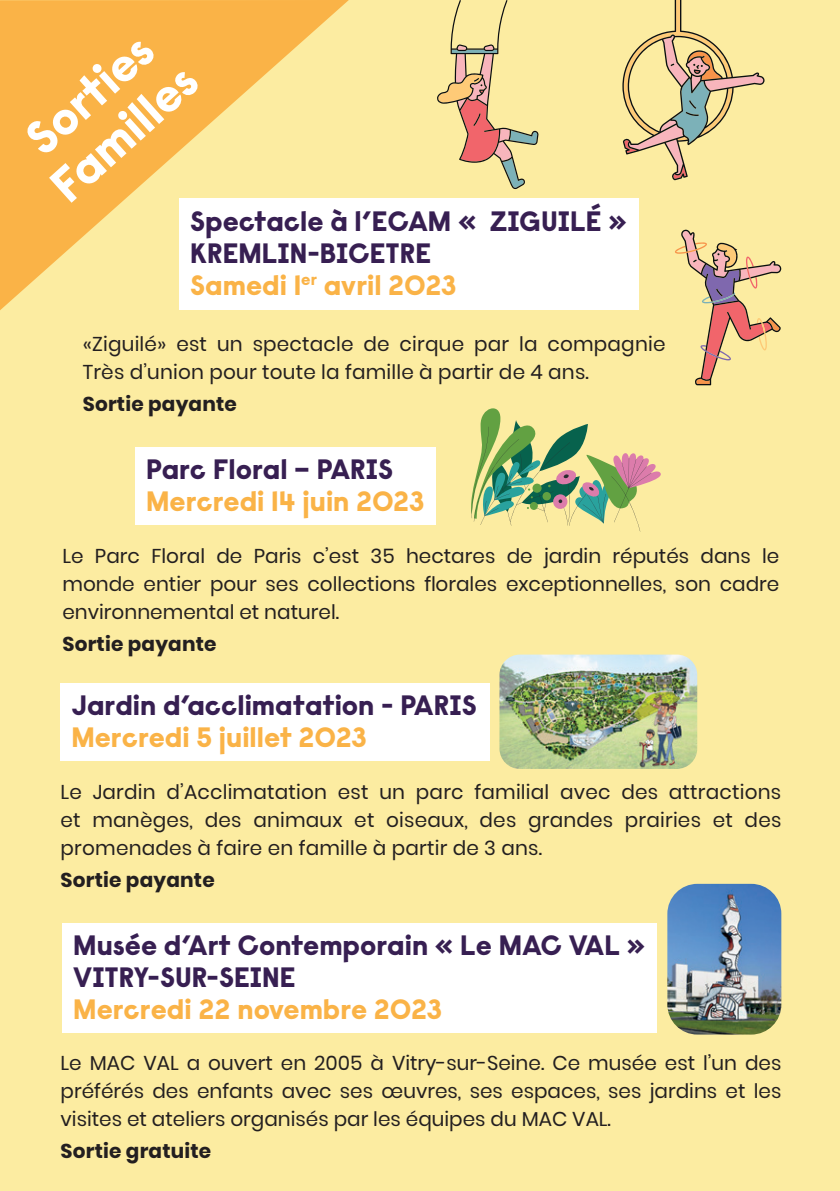
<style>
.page{position:relative;width:840px;height:1191px;background:#fff}
.page>*{position:absolute;margin:0;border:0;box-sizing:border-box;transform-origin:0 0}
.t1{font:800 48px/52px "Raisonne Pro";color:#fff}
.t2{font:800 28px/32px "Raisonne Pro";color:#371f52}
.t3{font:800 28px "Raisonne Pro";color:#fab347}
.t4{font:20px/28px "Poppins";letter-spacing:.01em;color:#231f20;text-align:justify}
.t5{font:700 20px "Poppins";letter-spacing:.01em;color:#231f20}
.s1{color:#fab347}
</style>
<div class="page">
<div style="left:0;top:0;width:839px;height:1191px;background:#fceca1"></div>
<div style="left:179px;top:198px;width:459px;height:111px;background:#fff"></div>
<svg style="left:0;top:0;width:348px;height:310px"></svg>
<svg style="left:437px;top:0;width:101px;height:189px"></svg>
<svg style="left:622px;top:0;width:142px;height:180px"></svg>
<svg style="left:675px;top:229px;width:105px;height:156px"></svg>
<div style="left:135px;top:447px;width:301px;height:77px;background:#fff"></div>
<div style="left:60px;top:683px;width:429px;height:78px;background:#fff"></div>
<svg style="left:471px;top:408px;width:190px;height:123px"></svg>
<img style="left:499px;top:654px;width:197px;height:115px">
<div style="left:62px;top:923px;width:594px;height:109px;background:#fff"></div>
<img style="left:667px;top:884px;width:113px;height:150px">
<h1 class="t1" style="left:5px;top:133px;width:179px;rotate:-42deg">Sorties<br>Familles</h1>
<h2 class="t2" style="left:190px;top:204px;width:438px">Spectacle à l’ECAM « ZIGUILÉ »<br>KREMLIN-BICETRE<br><span class="s1">Samedi 1</span><sup>er</sup> <span class="s1">avril 2023</span></h2>
<p class="t4" style="left:83px;top:330px;width:584px">«Ziguilé» est un spectacle de cirque par la compagnie<br>Très d’union pour toute la famille à partir de 4 ans.</p>
<p class="t5" style="left:83px;top:393px;width:156px">Sortie payante</p>
<h2 class="t2" style="left:146px;top:453px;width:248px">Parc Floral – PARIS</h2>
<h2 class="t3" style="left:146px;top:482px;width:280px">Mercredi 14 juin 2023</h2>
<p class="t4" style="left:62px;top:542px;width:718px">Le Parc Floral de Paris c’est 35 hectares de jardin réputés dans le monde entier pour ses collections florales exceptionnelles, son cadre environnemental et naturel.</p>
<p class="t5" style="left:62px;top:632px;width:156px">Sortie payante</p>
<h2 class="t2" style="left:71px;top:689px;width:406px">Jardin d’acclimatation - PARIS</h2>
<h2 class="t3" style="left:71px;top:718px;width:297px">Mercredi 5 juillet 2023</h2>
<p class="t4" style="left:60px;top:778px;width:722px">Le Jardin d’Acclimatation est un parc familial avec des attractions et manèges, des animaux et oiseaux, des grandes prairies et des promenades à faire en famille à partir de 3 ans.</p>
<p class="t5" style="left:60px;top:869px;width:156px">Sortie payante</p>
<h2 class="t2" style="left:73px;top:928px;width:573px">Musée d’Art Contemporain « Le MAC VAL »<br>VITRY-SUR-SEINE</h2>
<h2 class="t3" style="left:73px;top:990px;width:370px">Mercredi 22 novembre 2023</h2>
<p class="t4" style="left:60px;top:1049px;width:722px">Le MAC VAL a ouvert en 2005 à Vitry-sur-Seine. Ce musée est l’un des préférés des enfants avec ses œuvres, ses espaces, ses jardins et les visites et ateliers organisés par les équipes du MAC VAL.</p>
<p class="t5" style="left:60px;top:1139px;width:152px">Sortie gratuite</p>
</div>
